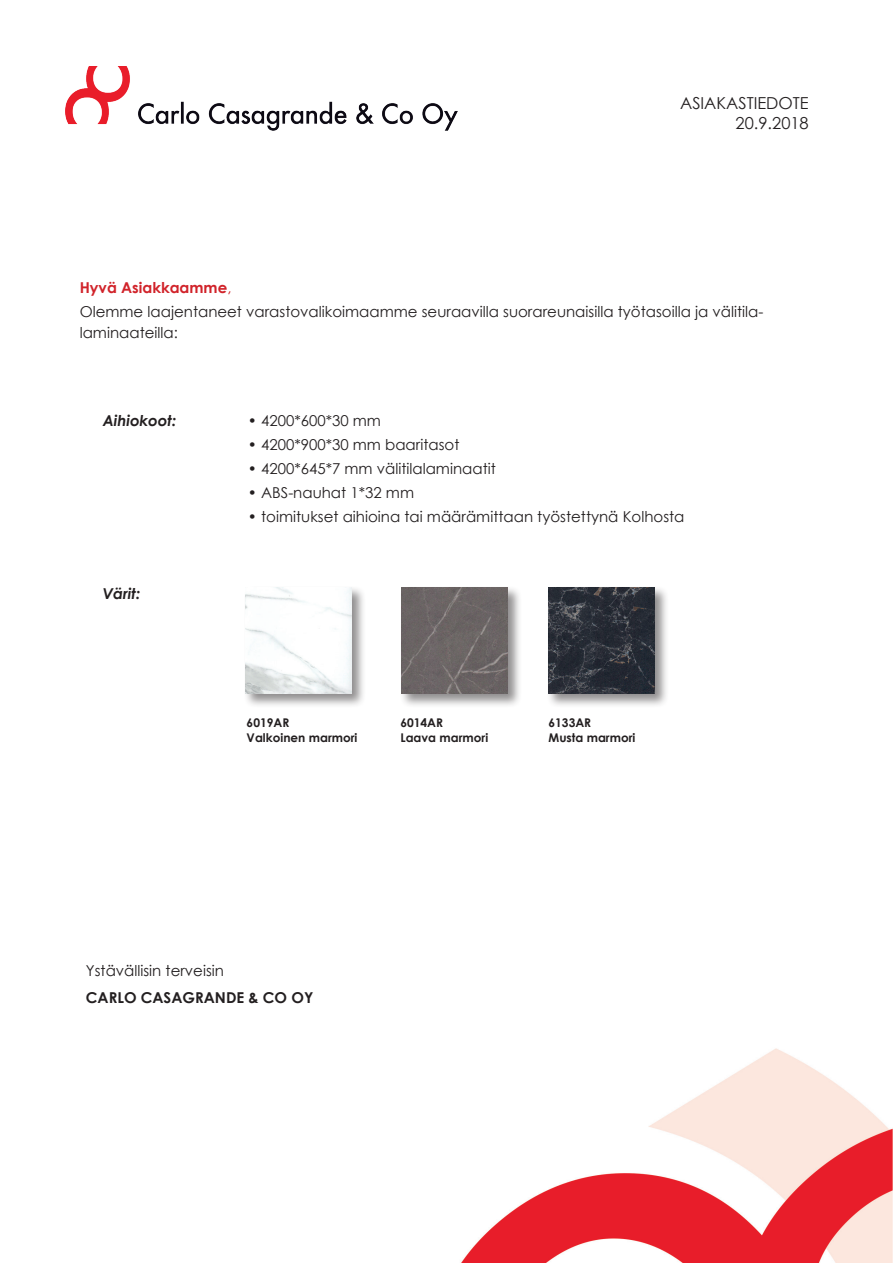
<style>
.page{position:relative;width:893px;height:1263px;background:#fff}
.page>*{position:absolute;margin:0;border:0;box-sizing:border-box;transform-origin:0 0}
.t1{font:16.5px/19.8px "Century Gothic";color:#231f20;text-align:right}
.t2{font:15px "Century Gothic";color:#231f20}
.t3{font:700 15px "Century Gothic";color:#231f20}
.t4{font:700 15px "Century Gothic";color:#d1232a}
.t5{font:italic 700 15px "Century Gothic";color:#231f20}
.t6{font:700 12px "Century Gothic";color:#231f20}
.s1{font-weight:400}
</style>
<div class="page">
<img style="left:461px;top:1048px;width:432px;height:215px">
<img style="left:66px;top:67px;width:392px;height:64px">
<div style="left:243px;top:585px;width:123px;height:123px;background:#231f20;opacity:.5"></div>
<img style="left:245px;top:587px;width:107px;height:107px">
<div style="left:399px;top:585px;width:123px;height:123px;background:#231f20;opacity:.5"></div>
<img style="left:401px;top:587px;width:107px;height:107px">
<div style="left:546px;top:585px;width:123px;height:123px;background:#231f20;opacity:.5"></div>
<img style="left:549px;top:587px;width:106px;height:107px">
<p class="t1" style="left:680px;top:93px;width:130px">ASIAKASTIEDOTE<br>20.9.2018</p>
<p class="t4" style="left:80px;top:276px;width:153px">Hyvä Asiakkaamme<span class="s1">,</span></p>
<p class="t2" style="left:80px;top:301px;width:685px">Olemme laajentaneet varastovalikoimaamme seuraavilla suorareunaisilla työtasoilla ja välitila-</p>
<p class="t2" style="left:80px;top:322px;width:100px">laminaateilla:</p>
<p class="t5" style="left:103px;top:409px;width:75px">Aihiokoot:</p>
<p class="t2" style="left:248px;top:410px;width:135px">• 4200*600*30 mm</p>
<p class="t2" style="left:248px;top:434px;width:213px">• 4200*900*30 mm baaritasot</p>
<p class="t2" style="left:248px;top:458px;width:249px">• 4200*645*7 mm välitilalaminaatit</p>
<p class="t2" style="left:248px;top:482px;width:168px">• ABS-nauhat 1*32 mm</p>
<p class="t2" style="left:248px;top:506px;width:438px">• toimitukset aihioina tai määrämittaan työstettynä Kolhosta</p>
<p class="t5" style="left:103px;top:582px;width:39px">Värit:</p>
<p class="t6" style="left:247px;top:714px;width:44px">6019AR</p>
<p class="t6" style="left:247px;top:728px;width:112px">Valkoinen marmori</p>
<p class="t6" style="left:400px;top:714px;width:44px">6014AR</p>
<p class="t6" style="left:400px;top:728px;width:89px">Laava marmori</p>
<p class="t6" style="left:549px;top:714px;width:44px">6133AR</p>
<p class="t6" style="left:549px;top:728px;width:88px">Musta marmori</p>
<p class="t2" style="left:86px;top:959px;width:140px">Ystävällisin terveisin</p>
<p class="t3" style="left:86px;top:986px;width:229px">CARLO CASAGRANDE &amp; CO OY</p>
</div>
